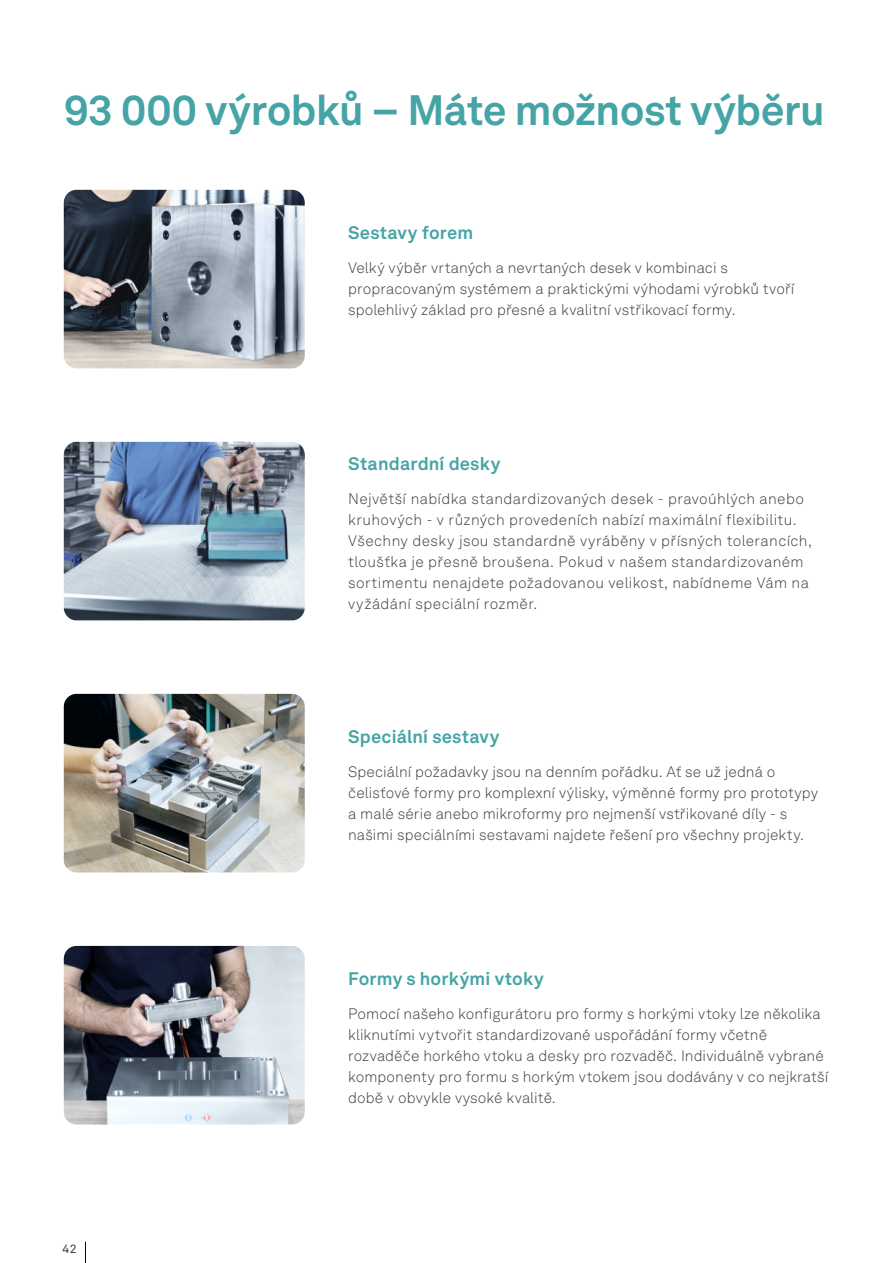
<style>
.page{position:relative;width:893px;height:1263px;background:#fff}
.page>*{position:absolute;margin:0;border:0;box-sizing:border-box;transform-origin:0 0}
.t1{font:700 42px "Akkurat LL";letter-spacing:-.015em;color:#46a4a6}
.t2{font:700 18px "Akkurat LL";letter-spacing:.01em;color:#46a4a6}
.t3{font:300 15px/21px "Akkurat LL";letter-spacing:.01em;color:#3d3d3c}
.t4{font:12px "Akkurat Mono LL";color:#3d3d3c}
</style>
<div class="page">
<svg style="left:85px;top:1242px;width:1px;height:21px"></svg>
<img style="left:64px;top:190px;width:241px;height:178px">
<img style="left:64px;top:442px;width:241px;height:178px">
<img style="left:64px;top:694px;width:241px;height:178px">
<img style="left:64px;top:946px;width:241px;height:178px">
<h1 class="t1" style="left:64px;top:78px;width:762px">93 000 výrobků – Máte možnost výběru</h1>
<p class="t2" style="left:348px;top:219px;width:127px">Sestavy forem</p>
<p class="t3" style="left:348px;top:257px;width:448px">Velký výběr vrtaných a nevrtaných desek v kombinaci s propracovaným systémem a praktickými výhodami výrobků tvoří spolehlivý základ pro přesné a kvalitní vstřikovací formy.</p>
<p class="t2" style="left:348px;top:450px;width:154px">Standardní desky</p>
<p class="t3" style="left:348px;top:488px;width:465px">Největší nabídka standardizovaných desek - pravoúhlých anebo kruhových - v různých provedeních nabízí maximální flexibilitu.<br>Všechny desky jsou standardně vyráběny v přísných tolerancích, tloušťka je přesně broušena. Pokud v našem standardizovaném sortimentu nenajdete požadovanou velikost, nabídneme Vám na vyžádání speciální rozměr.</p>
<p class="t2" style="left:348px;top:723px;width:153px">Speciální sestavy</p>
<p class="t3" style="left:348px;top:761px;width:471px">Speciální požadavky jsou na denním pořádku. Ať se už jedná o čelisťové formy pro komplexní výlisky, výměnné formy pro prototypy a malé série anebo mikroformy pro nejmenší vstřikované díly - s našimi speciálními sestavami najdete řešení pro všechny projekty.</p>
<p class="t4" style="left:62px;top:1241px;width:16px">42</p>
<p class="t2" style="left:348px;top:965px;width:197px">Formy s horkými vtoky</p>
<p class="t3" style="left:348px;top:1002px;width:482px">Pomocí našeho konfigurátoru pro formy s horkými vtoky lze několika kliknutími vytvořit standardizované uspořádání formy včetně rozvaděče horkého vtoku a desky pro rozvaděč. Individuálně vybrané komponenty pro formu s horkým vtokem jsou dodávány v co nejkratší době v obvykle vysoké kvalitě.</p>
</div>
